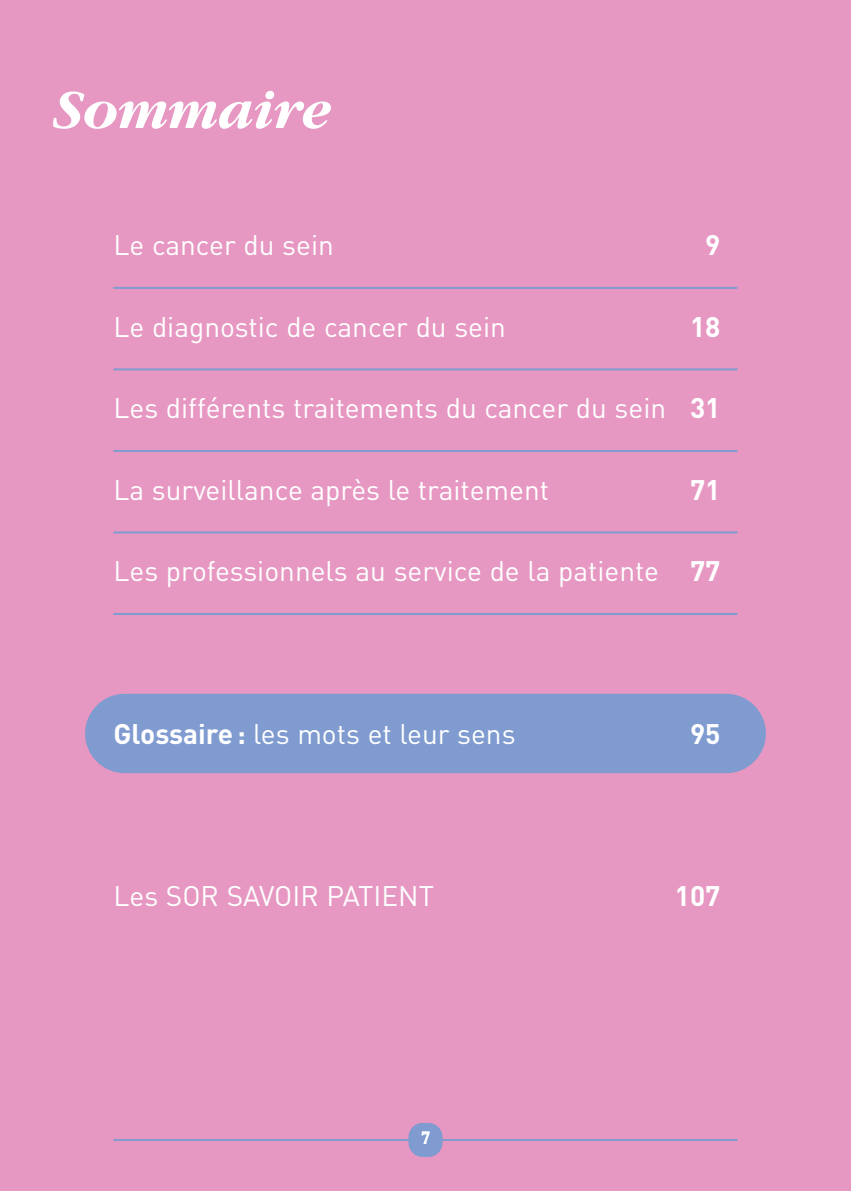
<style>
.page{position:relative;width:851px;height:1191px;background:#fff}
.page>*{position:absolute;margin:0;border:0;box-sizing:border-box;transform-origin:0 0}
.t1{font:italic 700 58px "Garamond";color:#fff}
.t2{font:28px "DIN";color:#fff}
.t3{font:700 28px "DIN";color:#fff}
.t4{font:700 18px "Garamond";color:#fff}
.s1{font-weight:700}
</style>
<div class="page">
<div style="left:0;top:0;width:850px;height:1191px;background:#e698c2"></div>
<hr style="left:113px;top:1139px;width:624px;height:2px;background:#7f9bd0">
<div style="left:408px;top:1123px;width:34px;height:34px;background:#7f9bd0;border-radius:14px"></div>
<div style="left:85px;top:694px;width:680px;height:79px;background:#7f9bd0;border-radius:40px"></div>
<hr style="left:113px;top:287px;width:624px;height:2px;background:#7f9bd0">
<hr style="left:113px;top:368px;width:624px;height:2px;background:#7f9bd0">
<hr style="left:113px;top:450px;width:624px;height:2px;background:#7f9bd0">
<hr style="left:113px;top:531px;width:624px;height:2px;background:#7f9bd0">
<hr style="left:113px;top:613px;width:624px;height:2px;background:#7f9bd0">
<h1 class="t1" style="left:57px;top:74px;width:280px">Sommaire</h1>
<p class="t2" style="left:113px;top:229px;width:222px">Le cancer du sein</p>
<p class="t3" style="left:705px;top:229px;width:17px">9</p>
<p class="t2" style="left:113px;top:311px;width:394px">Le diagnostic de cancer du sein</p>
<p class="t3" style="left:690px;top:311px;width:32px">18</p>
<p class="t2" style="left:113px;top:392px;width:608px">Les différents traitements du cancer du sein <span class="s1">31</span></p>
<p class="t2" style="left:113px;top:474px;width:437px">La surveillance après le traitement</p>
<p class="t3" style="left:690px;top:474px;width:32px">71</p>
<p class="t2" style="left:113px;top:555px;width:608px">Les professionnels au service de la patiente <span class="s1">77</span></p>
<p class="t2" style="left:113px;top:717px;width:403px"><span class="s1">Glossaire :</span> les mots et leur sens</p>
<p class="t3" style="left:690px;top:717px;width:32px">95</p>
<p class="t2" style="left:113px;top:879px;width:322px">Les SOR SAVOIR PATIENT</p>
<p class="t3" style="left:674px;top:879px;width:47px">107</p>
<p class="t4" style="left:421px;top:1126px;width:10px">7</p>
</div>
